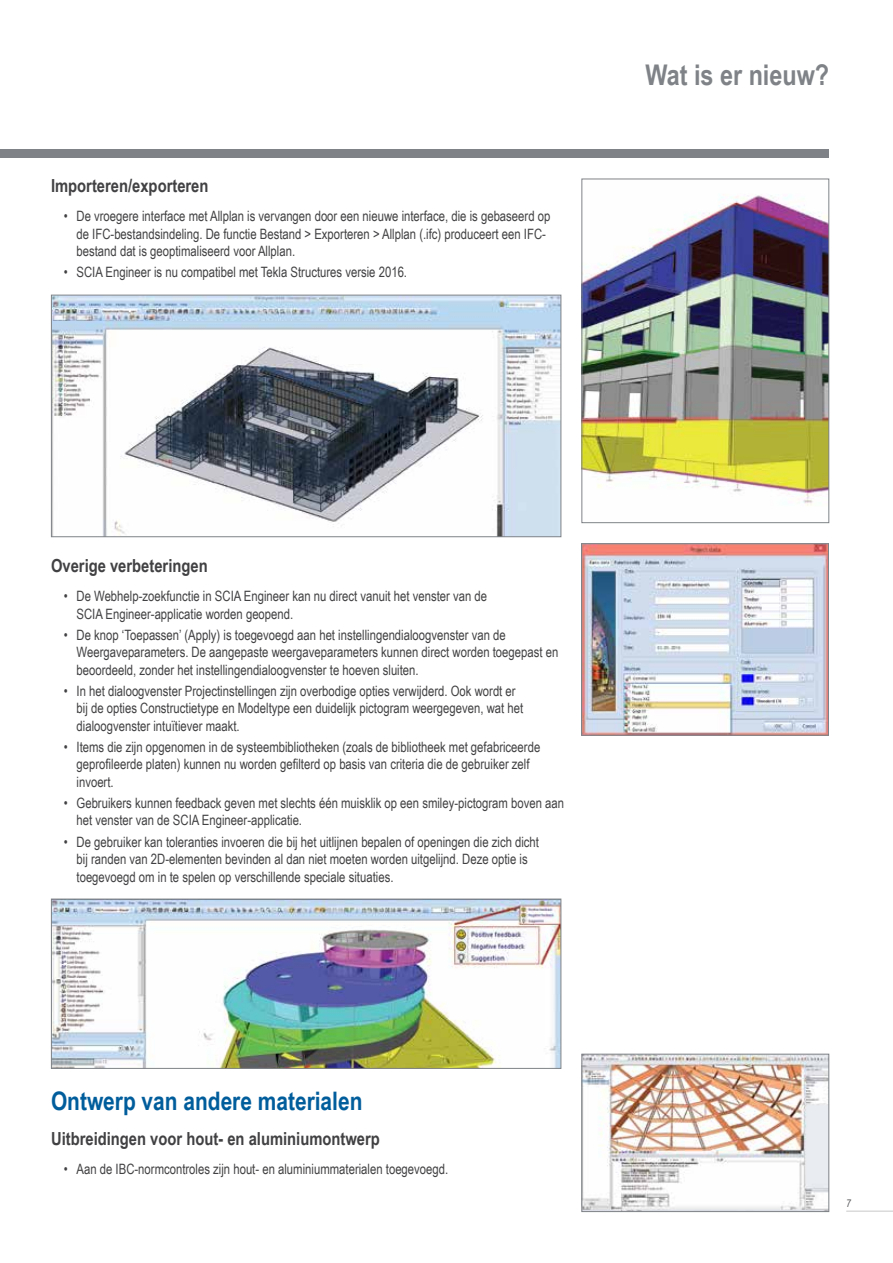
<style>
.page{position:relative;width:893px;height:1263px;background:#fff}
.page>*{position:absolute;margin:0;border:0;box-sizing:border-box;transform-origin:0 0}
.t1{font:700 28.5px "Arial Narrow";color:#7f8387}
.t2{font:700 25.5px "Arial Narrow";color:#005d9c}
.t3{font:700 18px "Arial Narrow";color:#414042}
.t4{font:14.25px/17.2px "Arial Narrow";color:#414042}
.t5{font:italic 10.5px "Arial Narrow";color:#58595b}
</style>
<div class="page">
<div style="left:0;top:149px;width:829px;height:8px;background:#7f8387"></div>
<hr style="left:846px;top:1210px;width:47px;height:2px;background:#dcdbdc">
<img style="left:53px;top:297px;width:506px;height:238px">
<div style="left:51px;top:295px;width:510px;height:242px;border:1px solid #7f8387"></div>
<img style="left:53px;top:901px;width:506px;height:166px">
<div style="left:51px;top:899px;width:510px;height:170px;border:1px solid #7f8387"></div>
<img style="left:583px;top:195px;width:244px;height:311px">
<div style="left:581px;top:179px;width:248px;height:344px;border:1px solid #7f8387"></div>
<img style="left:583px;top:545px;width:244px;height:189px">
<div style="left:581px;top:543px;width:248px;height:193px;border:1px solid #7f8387"></div>
<img style="left:583px;top:1056px;width:244px;height:154px">
<div style="left:581px;top:1054px;width:248px;height:158px;border:1px solid #7f8387"></div>
<p class="t3" style="left:51px;top:172px;width:159px">Importeren/exporteren</p>
<p class="t4" style="left:77px;top:207px;width:475px;text-indent:-13px">• De vroegere interface met Allplan is vervangen door een nieuwe interface, die is gebaseerd op de IFC-bestandsindeling. De functie Bestand &gt; Exporteren &gt; Allplan (.ifc) produceert een IFC&shy;bestand dat is geoptimaliseerd voor Allplan.</p>
<p class="t4" style="left:64px;top:263px;width:345px">• SCIA Engineer is nu compatibel met Tekla Structures versie 2016.</p>
<h1 class="t1" style="left:646px;top:53px;width:185px">Wat is er nieuw?</h1>
<p class="t3" style="left:51px;top:552px;width:158px">Overige verbeteringen</p>
<p class="t4" style="left:77px;top:587px;width:412px;text-indent:-13px">• De Webhelp-zoekfunctie in SCIA Engineer kan nu direct vanuit het venster van de<br>SCIA Engineer-applicatie worden geopend.</p>
<p class="t4" style="left:77px;top:626px;width:483px;text-indent:-13px">• De knop ‘Toepassen’ (Apply) is toegevoegd aan het instellingendialoogvenster van de<br>Weergaveparameters. De aangepaste weergaveparameters kunnen direct worden toegepast en beoordeeld, zonder het instellingendialoogvenster te hoeven sluiten.</p>
<p class="t4" style="left:77px;top:682px;width:448px;text-indent:-13px">• In het dialoogvenster Projectinstellingen zijn overbodige opties verwijderd. Ook wordt er bij de opties Constructietype en Modeltype een duidelijk pictogram weergegeven, wat het dialoogvenster intuïtiever maakt.</p>
<p class="t4" style="left:77px;top:738px;width:465px;text-indent:-13px">• Items die zijn opgenomen in de systeembibliotheken (zoals de bibliotheek met gefabriceerde geprofileerde platen) kunnen nu worden gefilterd op basis van criteria die de gebruiker zelf invoert.</p>
<p class="t4" style="left:77px;top:794px;width:489px;text-indent:-13px">• Gebruikers kunnen feedback geven met slechts één muisklik op een smiley-pictogram boven aan het venster van de SCIA Engineer-applicatie.</p>
<p class="t4" style="left:77px;top:833px;width:464px;text-indent:-13px">• De gebruiker kan toleranties invoeren die bij het uitlijnen bepalen of openingen die zich dicht bij randen van 2D-elementen bevinden al dan niet moeten worden uitgelijnd. Deze optie is toegevoegd om in te spelen op verschillende speciale situaties.</p>
<h2 class="t2" style="left:51px;top:1082px;width:313px">Ontwerp van andere materialen</h2>
<p class="t3" style="left:51px;top:1124px;width:330px">Uitbreidingen voor hout- en aluminiumontwerp</p>
<p class="t4" style="left:64px;top:1160px;width:386px">• Aan de IBC-normcontroles zijn hout- en aluminiummaterialen toegevoegd.</p>
<p class="t5" style="left:846px;top:1196px;width:6px">7</p>
</div>
